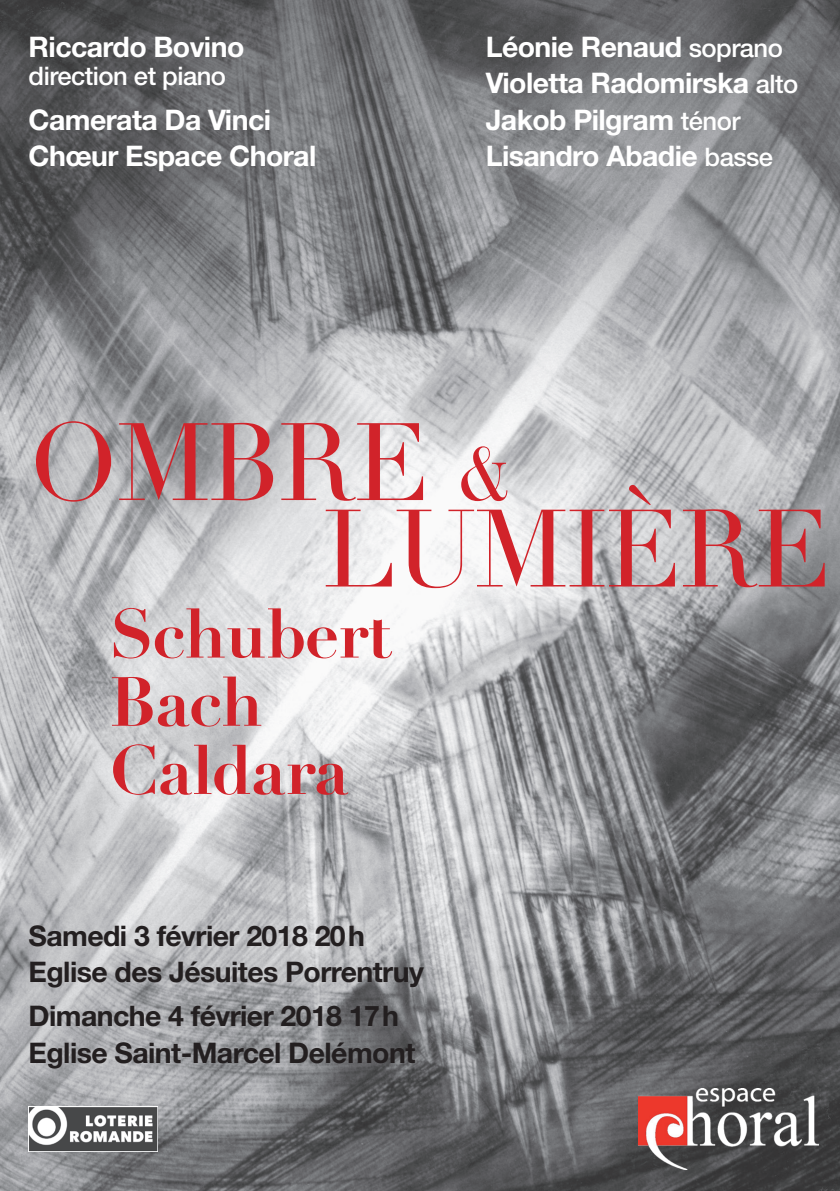
<style>
.page{position:relative;width:840px;height:1191px;background:#fff}
.page>*{position:absolute;margin:0;border:0;box-sizing:border-box;transform-origin:0 0}
.t1{font:108px/86.4px "Didot";letter-spacing:-.02em;color:#d1232a}
.t2{font:700 68.2px/68.2px "Didot";letter-spacing:-.02em;color:#d1232a}
.t3{font:700 28.4px/36.4px "Helvetica Neue";letter-spacing:-.02em;color:#fff}
.t4{font:700 28.4px/36.4px "Helvetica Neue";letter-spacing:-.02em;color:#231f20}
.t5{font:500 25.6px "Helvetica Neue";letter-spacing:-.02em;color:#fff}
.s1{font-weight:500;font-size:25.6px}
.s2{font-size:73.8px}
</style>
<div class="page">
<img style="left:0;top:0;width:839px;height:1191px">
<img style="left:638px;top:1088px;width:180px;height:81px">
<img style="left:29px;top:1106px;width:128px;height:45px">
<p class="t3" style="left:29px;top:28px;width:217px">Riccardo Bovino</p>
<p class="t5" style="left:29px;top:61px;width:199px">direction et piano</p>
<p class="t3" style="left:29px;top:101px;width:289px">Camerata Da Vinci<br>Chœur Espace Choral</p>
<p class="t3" style="left:485px;top:28px;width:314px">Léonie Renaud <span class="s1">soprano<br></span>Violetta Radomirska <span class="s1">alto<br></span>Jakob Pilgram <span class="s1">ténor<br></span>Lisandro Abadie <span class="s1">basse</span></p>
<h1 class="t1" style="left:322px;top:422px;width:510px;text-indent:-294px">OMBRE <span class="s2">&amp;<br></span>LUMIÈRE</h1>
<h2 class="t2" style="left:109px;top:600px;width:283px">Schubert<br>Bach<br>Caldara</h2>
<p class="t4" style="left:29px;top:916px;width:396px">Samedi 3 février 2018 20h<br>Eglise des Jésuites Porrentruy</p>
<p class="t4" style="left:29px;top:997px;width:388px">Dimanche 4 février 2018 17h<br>Eglise Saint-Marcel Delémont</p>
</div>
